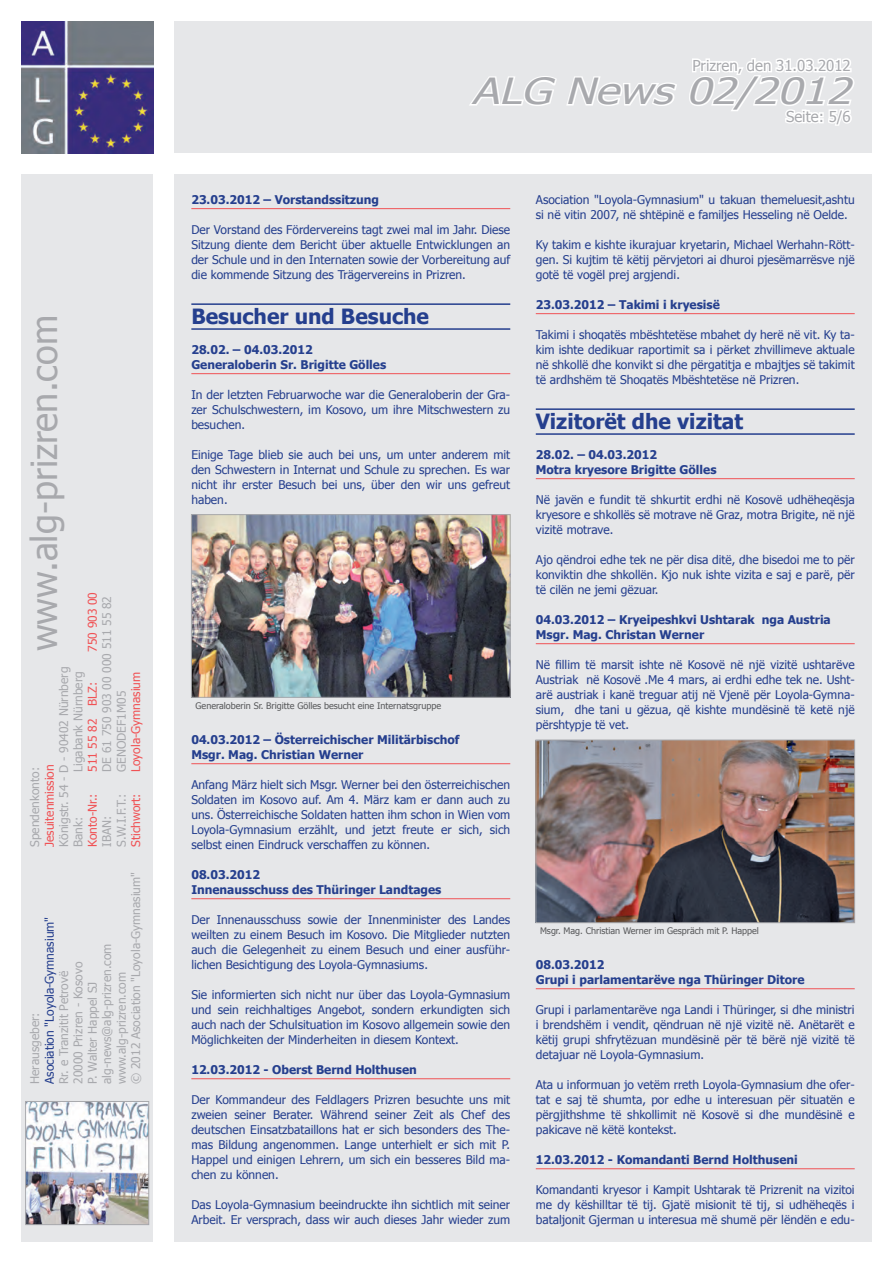
<style>
.page{position:relative;width:893px;height:1263px;background:#fff}
.page>*{position:absolute;margin:0;border:0;box-sizing:border-box;transform-origin:0 0}
.t1{font:36px "Tahoma";color:#a8a9ad}
.t2{font:italic 36px "Tahoma";color:#a8a9ad;scale:1.25 1}
.t3{font:700 21px "Tahoma";color:#253f8e}
.t4{font:15px "Tahoma";color:#a8a9ad}
.t5{font:12px/15px "Tahoma";color:#253f8e;text-align:justify}
.t6{font:700 12px/15px "Tahoma";color:#253f8e}
.t7{font:12px "Tahoma";color:#a8a9ad}
.t8{font:12px "Tahoma";color:#f05255}
.t9{font:9px "Tahoma";color:#57585a}
</style>
<div class="page">
<img style="left:21px;top:21px;width:132px;height:132px">
<div style="left:21px;top:174px;width:132px;height:1068px;background:#e6e7e9"></div>
<div style="left:174px;top:174px;width:698px;height:1068px;background:#e6e7e9"></div>
<div style="left:174px;top:21px;width:698px;height:132px;background:#e6e7e9"></div>
<hr style="left:536px;top:313px;width:319px;height:1px;background:#f05255">
<hr style="left:536px;top:408px;width:319px;height:2px;background:#253f8e">
<hr style="left:536px;top:433px;width:319px;height:2px;background:#253f8e">
<hr style="left:536px;top:478px;width:319px;height:1px;background:#f05255">
<hr style="left:536px;top:643px;width:319px;height:1px;background:#f05255">
<hr style="left:536px;top:988px;width:319px;height:1px;background:#f05255">
<hr style="left:536px;top:1168px;width:319px;height:1px;background:#f05255">
<hr style="left:191px;top:208px;width:319px;height:1px;background:#f05255">
<hr style="left:191px;top:303px;width:319px;height:2px;background:#253f8e">
<hr style="left:191px;top:328px;width:319px;height:2px;background:#253f8e">
<hr style="left:191px;top:373px;width:319px;height:1px;background:#f05255">
<hr style="left:191px;top:763px;width:319px;height:1px;background:#f05255">
<hr style="left:191px;top:898px;width:319px;height:1px;background:#f05255">
<hr style="left:191px;top:1078px;width:319px;height:1px;background:#f05255">
<img style="left:28px;top:1103px;width:119px;height:120px">
<div style="left:26px;top:1101px;width:123px;height:124px;border:1px solid #a8a9ad"></div>
<svg style="left:469px;top:76px;width:208px;height:30px"></svg>
<svg style="left:689px;top:58px;width:166px;height:68px"></svg>
<img style="left:193px;top:516px;width:315px;height:179px">
<div style="left:191px;top:514px;width:319px;height:183px;border:1px solid #a8a9ad"></div>
<img style="left:538px;top:742px;width:315px;height:179px">
<div style="left:536px;top:740px;width:319px;height:183px;border:1px solid #a8a9ad"></div>
<h1 class="t1" style="left:21px;top:651px;width:338px;rotate:-90deg">www.alg-prizren.com</h1>
<p class="t8" style="left:85px;top:652px;width:61px;rotate:-90deg">750 903 00</p>
<p class="t7" style="left:99px;top:772px;width:177px;rotate:-90deg">DE 61 750 903 00 000 511 55 82</p>
<p class="t7" style="left:56px;top:847px;width:182px;rotate:-90deg">Königstr. 54 - D - 90402 Nürnberg</p>
<p class="t7" style="left:70px;top:772px;width:102px;rotate:-90deg">Ligabank Nürnberg</p>
<p class="t8" style="left:128px;top:772px;width:102px;rotate:-90deg">Loyola-Gymnasium</p>
<p class="t8" style="left:85px;top:772px;width:91px;rotate:-90deg">511 55 82 BLZ:</p>
<p class="t7" style="left:114px;top:772px;width:83px;rotate:-90deg">GENODEF1M05</p>
<p class="t8" style="left:42px;top:847px;width:84px;rotate:-90deg">Jesuitenmission</p>
<p class="t7" style="left:27px;top:847px;width:81px;rotate:-90deg">Spendenkonto:</p>
<p class="t8" style="left:128px;top:847px;width:55px;rotate:-90deg">Stichwort:</p>
<p class="t8" style="left:85px;top:847px;width:55px;rotate:-90deg">Konto-Nr.:</p>
<p class="t7" style="left:114px;top:847px;width:55px;rotate:-90deg">S.W.I.F.T.:</p>
<p class="t7" style="left:99px;top:847px;width:32px;rotate:-90deg">IBAN:</p>
<p class="t7" style="left:70px;top:847px;width:32px;rotate:-90deg">Bank:</p>
<p class="t7" style="left:128px;top:1084px;width:213px;rotate:-90deg">© 2012 Asociation "Loyola-Gymnasium"</p>
<p class="t5" style="left:41px;top:1084px;width:169px;rotate:-90deg">Asociation "Loyola-Gymnasium"</p>
<p class="t7" style="left:99px;top:1084px;width:142px;rotate:-90deg">alg-news@alg-prizren.com</p>
<p class="t7" style="left:70px;top:1084px;width:124px;rotate:-90deg">20000 Prizren - Kosovo</p>
<p class="t7" style="left:56px;top:1084px;width:114px;rotate:-90deg">Rr. e Tranzitit Petrovë</p>
<p class="t7" style="left:114px;top:1084px;width:114px;rotate:-90deg">www.alg-prizren.com</p>
<p class="t7" style="left:85px;top:1084px;width:104px;rotate:-90deg">P. Walter Happel SJ</p>
<p class="t7" style="left:27px;top:1084px;width:73px;rotate:-90deg">Herausgeber:</p>
<p class="t4" style="left:692px;top:56px;width:160px">Prizren, den 31.03.2012</p>
<h1 class="t2" style="left:472px;top:68px;width:314px">ALG News02/2012</h1>
<p class="t4" style="left:786px;top:107px;width:66px">Seite: 5/6</p>
<p class="t6" style="left:191px;top:192px;width:189px">23.03.2012 – Vorstandssitzung</p>
<p class="t5" style="left:191px;top:222px;width:320px">Der Vorstand des Fördervereins tagt zwei mal im Jahr. Diese Sitzung diente dem Bericht über aktuelle Entwicklungen an der Schule und in den Internaten sowie der Vorbereitung auf die kommende Sitzung des Trägervereins in Prizren.</p>
<h2 class="t3" style="left:191px;top:303px;width:239px">Besucher und Besuche</h2>
<p class="t6" style="left:191px;top:342px;width:196px">28.02. – 04.03.2012<br>Generaloberin Sr. Brigitte Gölles</p>
<p class="t5" style="left:191px;top:387px;width:320px">In der letzten Februarwoche war die Generaloberin der Gra&shy;zer Schulschwestern, im Kosovo, um ihre Mitschwestern zu besuchen.</p>
<p class="t5" style="left:191px;top:447px;width:320px">Einige Tage blieb sie auch bei uns, um unter anderem mit den Schwestern in Internat und Schule zu sprechen. Es war nicht ihr erster Besuch bei uns, über den wir uns gefreut haben.</p>
<p class="t9" style="left:196px;top:699px;width:247px">Generaloberin Sr. Brigitte Gölles besucht eine Internatsgruppe</p>
<p class="t6" style="left:191px;top:732px;width:270px">04.03.2012 – Österreichischer Militärbischof<br>Msgr. Mag. Christian Werner</p>
<p class="t5" style="left:191px;top:777px;width:320px">Anfang März hielt sich Msgr. Werner bei den österreichischen Soldaten im Kosovo auf. Am 4. März kam er dann auch zu uns. Österreichische Soldaten hatten ihm schon in Wien vom Loyola-Gymnasium erzählt, und jetzt freute er sich, sich selbst einen Eindruck verschaffen zu können.</p>
<p class="t6" style="left:191px;top:867px;width:252px">08.03.2012<br>Innenausschuss des Thüringer Landtages</p>
<p class="t5" style="left:191px;top:912px;width:320px">Der Innenausschuss sowie der Innenminister des Landes weilten zu einem Besuch im Kosovo. Die Mitglieder nutzten auch die Gelegenheit zu einem Besuch und einer ausführ&shy;lichen Besichtigung des Loyola-Gymnasiums.</p>
<p class="t5" style="left:191px;top:987px;width:320px">Sie informierten sich nicht nur über das Loyola-Gymnasium und sein reichhaltiges Angebot, sondern erkundigten sich auch nach der Schulsituation im Kosovo allgemein sowie den Möglichkeiten der Minderheiten in diesem Kontext.</p>
<p class="t6" style="left:191px;top:1062px;width:227px">12.03.2012 - Oberst Bernd Holthusen</p>
<p class="t5" style="left:191px;top:1092px;width:320px">Der Kommandeur des Feldlagers Prizren besuchte uns mit zweien seiner Berater. Während seiner Zeit als Chef des deutschen Einsatzbataillons hat er sich besonders des The&shy;mas Bildung angenommen. Lange unterhielt er sich mit P.<br>Happel und einigen Lehrern, um sich ein besseres Bild ma&shy;chen zu können.</p>
<p class="t5" style="left:191px;top:1197px;width:320px">Das Loyola-Gymnasium beeindruckte ihn sichtlich mit seiner<br>Arbeit. Er versprach, dass wir auch dieses Jahr wieder zum</p>
<p class="t5" style="left:536px;top:192px;width:320px">Asociation "Loyola-Gymnasium" u takuan themeluesit,ashtu si në vitin 2007, në shtëpinë e familjes Hesseling në Oelde.</p>
<p class="t5" style="left:536px;top:237px;width:320px">Ky takim e kishte ikurajuar kryetarin, Michael Werhahn-Rött&shy;gen. Si kujtim të këtij përvjetori ai dhuroi pjesëmarrësve një gotë të vogël prej argjendi.</p>
<p class="t6" style="left:536px;top:297px;width:186px">23.03.2012 – Takimi i kryesisë</p>
<p class="t5" style="left:536px;top:327px;width:320px">Takimi i shoqatës mbështetëse mbahet dy herë në vit. Ky ta&shy;kim ishte dedikuar raportimit sa i përket zhvillimeve aktuale në shkollë dhe konvikt si dhe përgatitja e mbajtjes së takimit të ardhshëm të Shoqatës Mbështetëse në Prizren.</p>
<h2 class="t3" style="left:536px;top:408px;width:209px">Vizitorët dhe vizitat</h2>
<p class="t6" style="left:536px;top:447px;width:182px">28.02. – 04.03.2012<br>Motra kryesore Brigitte Gölles</p>
<p class="t5" style="left:536px;top:492px;width:320px">Në javën e fundit të shkurtit erdhi në Kosovë udhëheqësja kryesore e shkollës së motrave në Graz, motra Brigite, në një vizitë motrave.</p>
<p class="t5" style="left:536px;top:552px;width:320px">Ajo qëndroi edhe tek ne për disa ditë, dhe bisedoi me to për konviktin dhe shkollën. Kjo nuk ishte vizita e saj e parë, për të cilën ne jemi gëzuar.</p>
<p class="t6" style="left:536px;top:612px;width:297px">04.03.2012 – Kryeipeshkvi Ushtarak nga Austria<br>Msgr. Mag. Christan Werner</p>
<p class="t5" style="left:536px;top:657px;width:320px">Në fillim të marsit ishte në Kosovë në një vizitë ushtarëve Austriak në Kosovë .Me 4 mars, ai erdhi edhe tek ne. Usht&shy;arë austriak i kanë treguar atij në Vjenë për Loyola-Gymna&shy;sium, dhe tani u gëzua, që kishte mundësinë të ketë një përshtypje të vet.</p>
<p class="t9" style="left:540px;top:925px;width:220px">Msgr. Mag. Christian Werner im Gespräch mit P. Happel</p>
<p class="t6" style="left:536px;top:957px;width:270px">08.03.2012<br>Grupi i parlamentarëve nga Thüringer Ditore</p>
<p class="t5" style="left:536px;top:1002px;width:320px">Grupi i parlamentarëve nga Landi i Thüringer, si dhe ministri i brendshëm i vendit, qëndruan në një vizitë në. Anëtarët e këtij grupi shfrytëzuan mundësinë për të bërë një vizitë të detajuar në Loyola-Gymnasium.</p>
<p class="t5" style="left:536px;top:1077px;width:320px">Ata u informuan jo vetëm rreth Loyola-Gymnasium dhe ofer&shy;tat e saj të shumta, por edhe u interesuan për situatën e përgjithshme të shkollimit në Kosovë si dhe mundësinë e pakicave në këtë kontekst.</p>
<p class="t6" style="left:536px;top:1152px;width:263px">12.03.2012 - Komandanti Bernd Holthuseni</p>
<p class="t5" style="left:536px;top:1182px;width:320px">Komandanti kryesor i Kampit Ushtarak të Prizrenit na vizitoi me dy këshilltar të tij. Gjatë misionit të tij, si udhëheqës i bataljonit Gjerman u interesua më shumë për lëndën e edu-</p>
</div>
